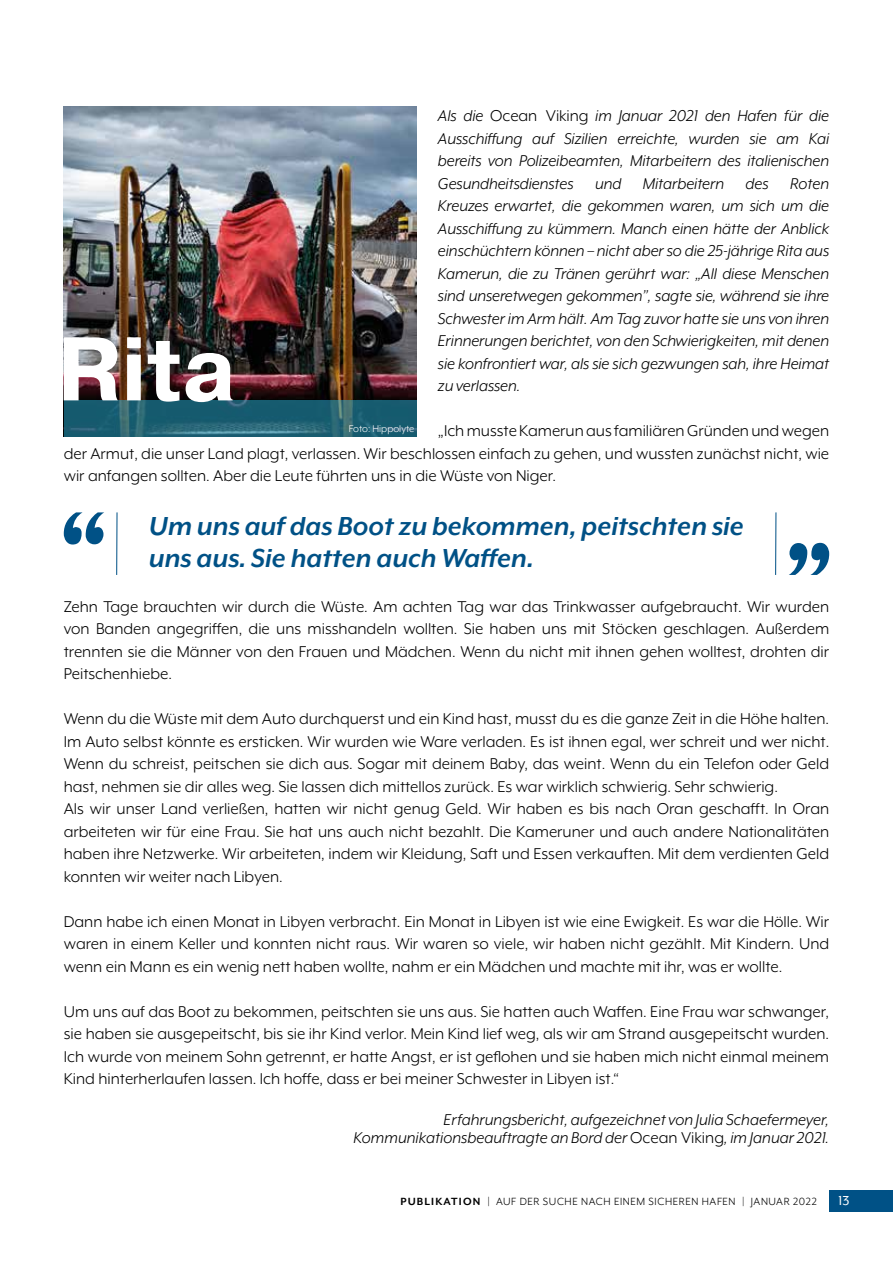
<style>
.page{position:relative;width:893px;height:1263px;background:#fff}
.page>*{position:absolute;margin:0;border:0;box-sizing:border-box;transform-origin:0 0}
.t1{font:700 90px "Pragmatica";color:#fff}
.t2{font:italic 700 30px/31.5px "Mr Eaves XL Mod OT";color:#005186}
.t3{font:18px/22.5px "Mr Eaves XL Mod OT";color:#000;text-align:justify}
.t4{font:italic 18px/22.5px "Mr Eaves XL Mod OT";color:#000;text-align:justify}
.t5{font:15px "Mr Eaves XL Mod OT";color:#fff}
.t6{font:12px "Mr Eaves XL Mod OT";letter-spacing:.05em;color:#000}
.t7{font:11.25px "Mr Eaves XL Mod OT";color:#fff}
.s1{font-style:normal}
.s2{font-weight:700}
</style>
<div class="page">
<div style="left:830px;top:1191px;width:63px;height:21px;background:#005186"></div>
<img style="left:64px;top:106px;width:353px;height:294px">
<svg style="left:64px;top:400px;width:353px;height:36px;background:#1f6173"></svg>
<hr style="left:116px;top:512px;width:2px;height:63px;background:#005186">
<svg style="left:64px;top:512px;width:40px;height:32px"></svg>
<hr style="left:775px;top:512px;width:1px;height:63px;background:#005186">
<svg style="left:789px;top:543px;width:40px;height:32px"></svg>
<p class="t4" style="left:438px;top:105px;width:393px">Als die <span class="s1">Ocean Viking</span> im Januar 2021 den Hafen für die Ausschiffung auf Sizilien erreichte, wurden sie am Kai bereits von Polizeibeamten, Mitarbeitern des italienischen Gesundheitsdienstes und Mitarbeitern des Roten Kreuzes erwartet, die gekommen waren, um sich um die Ausschiffung zu kümmern. Manch einen hätte der Anblick einschüchtern können – nicht aber so die 25-jährige Rita aus Kamerun, die zu Tränen gerührt war: „All diese Menschen sind unseretwegen gekommen”, sagte sie, während sie ihre Schwester im Arm hält. Am Tag zuvor hatte sie uns von ihren Erinnerungen berichtet, von den Schwierigkeiten, mit denen sie konfrontiert war, als sie sich gezwungen sah, ihre Heimat zu verlassen.</p>
<p class="t3" style="left:64px;top:420px;width:767px;text-indent:374px">„Ich musste Kamerun aus familiären Gründen und wegen der Armut, die unser Land plagt, verlassen. Wir beschlossen einfach zu gehen, und wussten zunächst nicht, wie wir anfangen sollten. Aber die Leute führten uns in die Wüste von Niger.</p>
<h2 class="t2" style="left:149px;top:510px;width:597px">Um uns auf das Boot zu bekommen, peitschten sie uns aus. Sie hatten auch Waffen.</h2>
<p class="t3" style="left:64px;top:595px;width:767px">Zehn Tage brauchten wir durch die Wüste. Am achten Tag war das Trinkwasser aufgebraucht. Wir wurden von Banden angegriffen, die uns misshandeln wollten. Sie haben uns mit Stöcken geschlagen. Außerdem trennten sie die Männer von den Frauen und Mädchen. Wenn du nicht mit ihnen gehen wolltest, drohten dir Peitschenhiebe.</p>
<p class="t3" style="left:64px;top:708px;width:767px;text-align:left">Wenn du die Wüste mit dem Auto durchquerst und ein Kind hast, musst du es die ganze Zeit in die Höhe halten.<br>Im Auto selbst könnte es ersticken. Wir wurden wie Ware verladen. Es ist ihnen egal, wer schreit und wer nicht.<br>Wenn du schreist, peitschen sie dich aus. Sogar mit deinem Baby, das weint. Wenn du ein Telefon oder Geld hast, nehmen sie dir alles weg. Sie lassen dich mittellos zurück. Es war wirklich schwierig. Sehr schwierig.<br>Als wir unser Land verließen, hatten wir nicht genug Geld. Wir haben es bis nach Oran geschafft. In Oran arbeiteten wir für eine Frau. Sie hat uns auch nicht bezahlt. Die Kameruner und auch andere Nationalitäten haben ihre Netzwerke. Wir arbeiteten, indem wir Kleidung, Saft und Essen verkauften. Mit dem verdienten Geld konnten wir weiter nach Libyen.</p>
<p class="t3" style="left:64px;top:910px;width:767px">Dann habe ich einen Monat in Libyen verbracht. Ein Monat in Libyen ist wie eine Ewigkeit. Es war die Hölle. Wir waren in einem Keller und konnten nicht raus. Wir waren so viele, wir haben nicht gezählt. Mit Kindern. Und wenn ein Mann es ein wenig nett haben wollte, nahm er ein Mädchen und machte mit ihr, was er wollte.</p>
<p class="t3" style="left:64px;top:1000px;width:767px">Um uns auf das Boot zu bekommen, peitschten sie uns aus. Sie hatten auch Waffen. Eine Frau war schwanger, sie haben sie ausgepeitscht, bis sie ihr Kind verlor. Mein Kind lief weg, als wir am Strand ausgepeitscht wurden.<br>Ich wurde von meinem Sohn getrennt, er hatte Angst, er ist geflohen und sie haben mich nicht einmal meinem Kind hinterherlaufen lassen. Ich hoffe, dass er bei meiner Schwester in Libyen ist.“</p>
<p class="t4" style="left:354px;top:1110px;width:477px;line-height:18px;text-align:right">Erfahrungsbericht, aufgezeichnet von Julia Schaefermeyer,<br>Kommunikationsbeauftragte an Bord der <span class="s1">Ocean Viking</span>, im Januar 2021.</p>
<h1 class="t1" style="left:57px;top:311px;width:181px">Rita</h1>
<p class="t7" style="left:349px;top:422px;width:67px">Foto: Hippolyte</p>
<p class="t6" style="left:400px;top:1195px;width:418px"><span class="s2">PUBLIKATION</span> | AUF DER SUCHE NACH EINEM SICHEREN HAFEN | JANUAR 2022</p>
<p class="t5" style="left:839px;top:1192px;width:12px">13</p>
</div>
